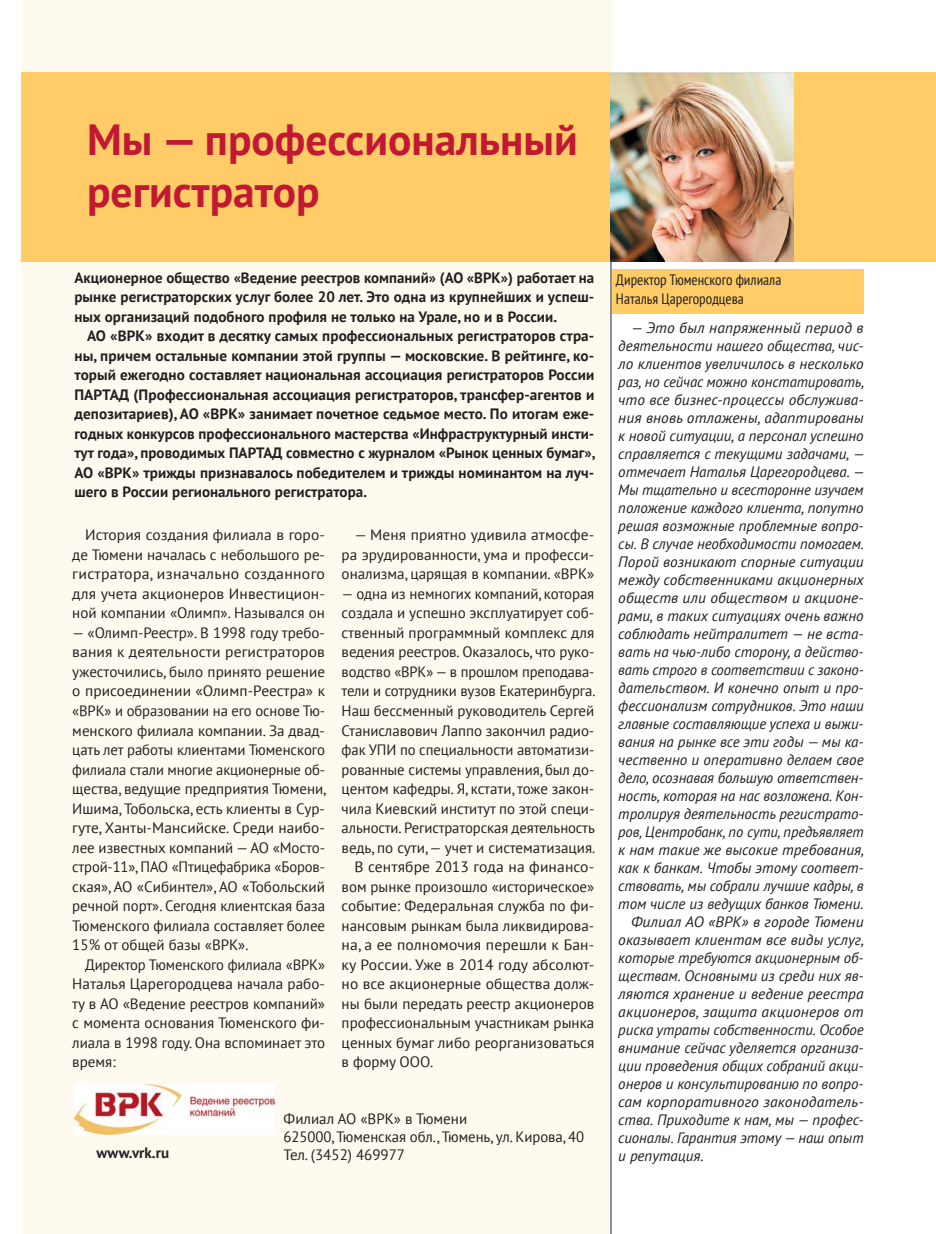
<style>
.page{position:relative;width:936px;height:1234px;background:#fff}
.page>*{position:absolute;margin:0;border:0;box-sizing:border-box;transform-origin:0 0}
.t1{font:700 43.5px/52.2px "PT Sans";color:#c11933}
.t2{font:15px/19.5px "PT Sans";color:#231f20;text-align:justify}
.t3{font:italic 15px/18px "PT Sans";color:#231f20;text-align:right}
.t4{font:700 15px/19.5px "PT Sans";letter-spacing:.005em;color:#231f20;text-align:justify}
.t5{font:15px "PT Sans";color:#231f20;scale:1.04 1}
.t6{font:condensed 15px/18.8px "PT Sans";color:#231f20}
</style>
<div class="page">
<div style="left:21px;top:0;width:590px;height:1233px;background:#fffaf0"></div>
<div style="left:21px;top:72px;width:914px;height:189px;background:#ffcc67"></div>
<img style="left:74px;top:1084px;width:200px;height:50px">
<img style="left:611px;top:72px;width:182px;height:189px">
<hr style="left:610px;top:261px;width:1px;height:972px;background:#6d6e70">
<div style="left:611px;top:269px;width:252px;height:44px;background:#ffcc67"></div>
<h1 class="t1" style="left:87px;top:115px;width:492px">Мы — профессиональный регистратор</h1>
<p class="t4" style="left:74px;top:268px;width:521px">Акционерное общество «Ведение реестров компаний» (АО «ВРК») работает на рынке регистраторских услуг более 20 лет. Это одна из крупнейших и успеш&shy;ных организаций подобного профиля не только на Урале, но и в России.</p>
<p class="t4" style="left:74px;top:327px;width:522px;text-indent:13px">АО «ВРК» входит в десятку самых профессиональных регистраторов стра&shy;ны, причем остальные компании этой группы — московские. В рейтинге, ко&shy;торый ежегодно составляет национальная ассоциация регистраторов России ПАРТАД (Профессиональная ассоциация регистраторов, трансфер-агентов и депозитариев), АО «ВРК» занимает почетное седьмое место. По итогам еже&shy;годных конкурсов профессионального мастерства «Инфраструктурный инсти&shy;тут года», проводимых ПАРТАД совместно с журналом «Рынок ценных бумаг», АО «ВРК» трижды признавалось победителем и трижды номинантом на луч&shy;шего в России регионального регистратора.</p>
<p class="t3" style="left:618px;top:319px;width:248px">— Это был напряженный период в деятельности нашего общества, чис&shy;ло клиентов увеличилось в несколько раз, но сейчас можно констатировать, что все бизнес-процессы обслужива&shy;ния вновь отлажены, адаптированы к новой ситуации, а персонал успешно справляется с текущими задачами, — отмечает Наталья Царегородцева. — Мы тщательно и всесторонне изучаем положение каждого клиента, попутно решая возможные проблемные вопро&shy;сы. В случае необходимости помогаем.<br>Порой возникают спорные ситуации между собственниками акционерных обществ или обществом и акционе&shy;рами, в таких ситуациях очень важно соблюдать нейтралитет — не вста&shy;вать на чью-либо сторону, а действо&shy;вать строго в соответствии с законо&shy;дательством. И конечно опыт и про&shy;фессионализм сотрудников. Это наши главные составляющие успеха и выжи&shy;вания на рынке все эти годы — мы ка&shy;чественно и оперативно делаем свое дело, осознавая большую ответствен&shy;ность, которая на нас возложена. Кон&shy;тролируя деятельность регистрато&shy;ров, Центробанк, по сути, предъявляет к нам такие же высокие требования, как к банкам. Чтобы этому соответ&shy;ствовать, мы собрали лучшие кадры, в том числе из ведущих банков Тюмени.<br>Филиал АО «ВРК» в городе Тюмени оказывает клиентам все виды услуг, которые требуются акционерным об&shy;ществам. Основными из среди них яв&shy;ляются хранение и ведение реестра акционеров, защита акционеров от риска утраты собственности. Особое внимание сейчас уделяется организа&shy;ции проведения общих собраний акци&shy;онеров и консультированию по вопро&shy;сам корпоративного законодатель&shy;ства. Приходите к нам, мы — профес&shy;сионалы. Гарантия этому — наш опыт</p>
<p class="t4" style="left:96px;top:1143px;width:74px">www.vrk.ru</p>
<p class="t6" style="left:616px;top:271px;width:167px">Директор Тюменского филиала<br>Наталья Царегородцева</p>
<p class="t2" style="left:72px;top:526px;width:254px;text-indent:13px">История создания филиала в горо&shy;де Тюмени началась с небольшого ре&shy;гистратора, изначально созданного для учета акционеров Инвестицион&shy;ной компании «Олимп». Назывался он</p>
<p class="t2" style="left:72px;top:623px;width:255px">— «Олимп-Реестр». В 1998 году требо&shy;вания к деятельности регистраторов ужесточились, было принято решение о присоединении «Олимп-Реестра» к «ВРК» и образовании на его основе Тю&shy;менского филиала компании. За двад&shy;цать лет работы клиентами Тюменского филиала стали многие акционерные об&shy;щества, ведущие предприятия Тюмени, Ишима, Тобольска, есть клиенты в Сур&shy;гуте, Ханты-Мансийске. Среди наибо&shy;лее известных компаний — АО «Мосто&shy;строй-11», ПАО «Птицефабрика «Боров&shy;ская», АО «Сибинтел», АО «Тобольский речной порт». Сегодня клиентская база Тюменского филиала составляет более 15% от общей базы «ВРК».</p>
<p class="t2" style="left:72px;top:955px;width:254px;text-indent:13px">Директор Тюменского филиала «ВРК» Наталья Царегородцева начала рабо&shy;ту в АО «Ведение реестров компаний» с момента основания Тюменского фи&shy;лиала в 1998 году. Она вспоминает это время:</p>
<p class="t2" style="left:341px;top:526px;width:254px;text-indent:13px">— Меня приятно удивила атмосфе&shy;ра эрудированности, ума и професси&shy;онализма, царящая в компании. «ВРК»</p>
<p class="t2" style="left:341px;top:584px;width:254px">— одна из немногих компаний, которая</p>
<p class="t2" style="left:341px;top:604px;width:254px">создала и успешно эксплуатирует соб-</p>
<p class="t2" style="left:341px;top:623px;width:254px">ственный программный комплекс для</p>
<p class="t2" style="left:341px;top:643px;width:254px">ведения реестров. Оказалось, что руко-</p>
<p class="t2" style="left:341px;top:662px;width:254px">водство «ВРК» — в прошлом преподава-</p>
<p class="t2" style="left:341px;top:682px;width:255px">тели и сотрудники вузов Екатеринбурга.</p>
<p class="t2" style="left:341px;top:701px;width:254px">Наш бессменный руководитель Сергей</p>
<p class="t2" style="left:341px;top:721px;width:254px">Станиславович Лаппо закончил радио-</p>
<p class="t2" style="left:341px;top:740px;width:254px">фак УПИ по специальности автоматизи-</p>
<p class="t2" style="left:341px;top:760px;width:254px">рованные системы управления, был до-</p>
<p class="t2" style="left:341px;top:779px;width:254px">центом кафедры. Я, кстати, тоже закон-</p>
<p class="t2" style="left:341px;top:799px;width:254px">чила Киевский институт по этой специ-</p>
<p class="t2" style="left:341px;top:818px;width:255px">альности. Регистраторская деятельность</p>
<p class="t2" style="left:341px;top:838px;width:255px">ведь, по сути, — учет и систематизация.</p>
<p class="t2" style="left:354px;top:857px;width:241px">В сентябре 2013 года на финансо-</p>
<p class="t2" style="left:341px;top:877px;width:254px">вом рынке произошло «историческое»</p>
<p class="t2" style="left:341px;top:896px;width:254px">событие: Федеральная служба по фи-</p>
<p class="t2" style="left:341px;top:916px;width:254px">нансовым рынкам была ликвидирова-</p>
<p class="t5" style="left:341px;top:936px;width:244px">на, а ее полномочия перешли к Бан-</p>
<p class="t5" style="left:341px;top:955px;width:244px">ку России. Уже в 2014 году абсолют-</p>
<p class="t2" style="left:341px;top:974px;width:254px">но все акционерные общества долж-</p>
<p class="t2" style="left:341px;top:994px;width:254px">ны были передать реестр акционеров</p>
<p class="t2" style="left:341px;top:1013px;width:254px">профессиональным участникам рынка</p>
<p class="t2" style="left:341px;top:1033px;width:254px">ценных бумаг либо реорганизоваться</p>
<p class="t2" style="left:341px;top:1052px;width:93px">в форму ООО.</p>
<p class="t2" style="left:283px;top:1110px;width:302px;line-height:18px;text-align:left">Филиал АО «ВРК» в Тюмени<br>625000, Тюменская обл., Тюмень, ул. Кирова, 40<br>Тел. (3452) 469977</p>
<p class="t3" style="left:618px;top:1147px;width:87px">и репутация.</p>
</div>
